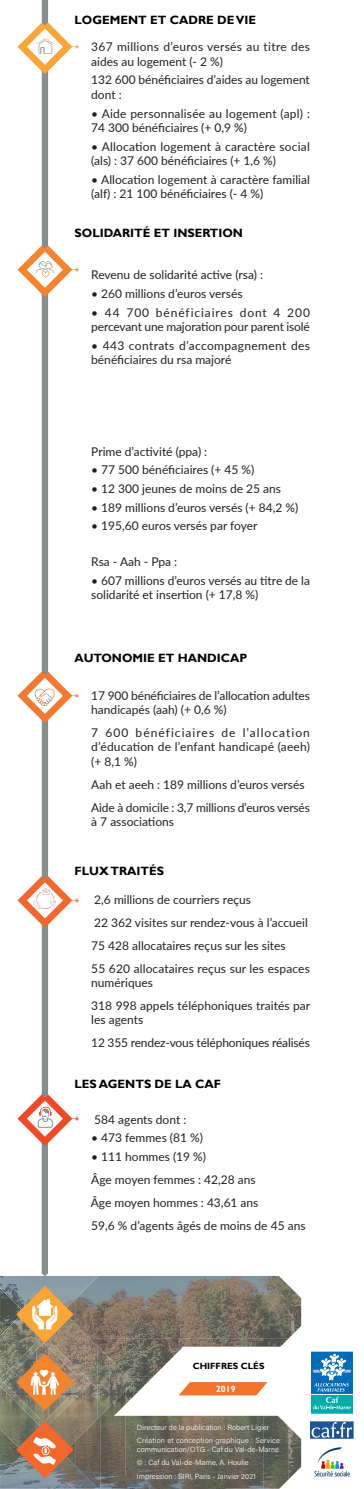
<style>
.page{position:relative;width:364px;height:1489px;background:#fff}
.page>*{position:absolute;margin:0;border:0;box-sizing:border-box;transform-origin:0 0}
.t1{font:12px/14.4px "Lato";color:#231f20}
.t2{font:12px/14.4px "Lato";letter-spacing:.02em;color:#231f20}
.t3{font:700 12px "Gill Sans";color:#000001}
.t4{font:12px/14.4px "Lato";letter-spacing:.025em;color:#231f20}
.t5{font:700 9px "Gill Sans";color:#000001}
.t6{font:700 9px "Gill Sans";color:#fff}
.t7{font:300 7.5px/9px "Acumin Pro";color:#fff}
.s1{color:#fff}
</style>
<div class="page">
<img style="left:85px;top:1276px;width:216px;height:62px">
<img style="left:98px;top:1338px;width:191px;height:12px">
<img style="left:126px;top:1415px;width:125px;height:73px">
<img style="left:113px;top:1406px;width:13px;height:82px">
<img style="left:251px;top:1415px;width:12px;height:73px">
<img style="left:101px;top:1406px;width:12px;height:82px">
<img style="left:263px;top:1415px;width:13px;height:73px">
<img style="left:88px;top:1418px;width:13px;height:70px">
<img style="left:276px;top:1415px;width:13px;height:73px">
<img style="left:85px;top:1431px;width:3px;height:21px">
<img style="left:289px;top:1427px;width:12px;height:52px">
<img style="left:0;top:1311px;width:12px;height:12px">
<img style="left:0;top:1440px;width:12px;height:12px">
<img style="left:0;top:1276px;width:98px;height:35px">
<img style="left:0;top:1452px;width:98px;height:36px">
<img style="left:12px;top:1311px;width:4px;height:141px">
<img style="left:74px;top:1311px;width:11px;height:142px">
<img style="left:0;top:1323px;width:12px;height:117px">
<img style="left:85px;top:1333px;width:13px;height:98px">
<img style="left:97px;top:1345px;width:13px;height:73px">
<img style="left:110px;top:1357px;width:4px;height:49px">
<img style="left:0;top:1334px;width:91px;height:95px">
<svg style="left:114px;top:1346px;width:175px;height:69px"></svg>
<img style="left:314px;top:1447px;width:36px;height:30px">
<svg style="left:310px;top:1421px;width:44px;height:17px"></svg>
<svg style="left:312px;top:1394px;width:40px;height:18px"></svg>
<div style="left:310px;top:1373px;width:44px;height:41px;border:1px solid #fff"></div>
<div style="left:310px;top:1350px;width:43px;height:44px;background:#006bb6"></div>
<div style="left:310px;top:1350px;width:44px;height:44px;border:1px solid #fff"></div>
<svg style="left:313px;top:1353px;width:38px;height:56px"></svg>
<svg style="left:18px;top:0;width:61px;height:1276px"></svg>
<svg style="left:16px;top:1353px;width:58px;height:57px;background:#bf8f65"></svg>
<svg style="left:16px;top:1285px;width:58px;height:57px;background:#c1a479"></svg>
<svg style="left:16px;top:1420px;width:58px;height:58px;background:#b67f62"></svg>
<p class="t3" style="left:75px;top:13px;width:183px">LOGEMENT ET CADRE DE VIE</p>
<p class="t4" style="left:91px;top:39px;width:220px;text-indent:-29px"><span class="s1">•</span> 367 millions d’euros versés au titre des aides au logement (- 2 %)</p>
<p class="t1" style="left:91px;top:72px;width:220px;text-indent:-29px"><span class="s1">•</span> 132 600 bénéficiaires d’aides au logement dont :</p>
<p class="t2" style="left:91px;top:105px;width:220px">• Aide personnalisée au logement (apl) :<br>74 300 bénéficiaires (+ 0,9 %)</p>
<p class="t1" style="left:91px;top:138px;width:220px">• Allocation logement à caractère social (als) : 37 600 bénéficiaires (+ 1,6 %)</p>
<p class="t1" style="left:91px;top:172px;width:220px">• Allocation logement à caractère familial (alf) : 21 100 bénéficiaires (- 4 %)</p>
<p class="t3" style="left:75px;top:225px;width:170px">SOLIDARITÉ ET INSERTION</p>
<p class="t1" style="left:63px;top:267px;width:202px"><span class="s1">•</span> Revenu de solidarité active (rsa) :</p>
<p class="t1" style="left:91px;top:286px;width:153px">• 260 millions d’euros versés</p>
<p class="t1" style="left:91px;top:304px;width:220px">• 44 700 bénéficiaires dont 4 200 percevant une majoration pour parent isolé</p>
<p class="t2" style="left:91px;top:337px;width:220px">• 443 contrats d’accompagnement des bénéficiaires du rsa majoré</p>
<p class="t1" style="left:63px;top:443px;width:146px"><span class="s1">•</span> Prime d’activité (ppa) :</p>
<p class="t1" style="left:91px;top:462px;width:165px">• 77 500 bénéficiaires (+ 45 %)</p>
<p class="t1" style="left:91px;top:481px;width:191px">• 12 300 jeunes de moins de 25 ans</p>
<p class="t1" style="left:91px;top:499px;width:209px">• 189 millions d’euros versés (+ 84,2 %)</p>
<p class="t1" style="left:91px;top:518px;width:178px">• 195,60 euros versés par foyer <span class="s1">•</span></p>
<p class="t1" style="left:91px;top:554px;width:88px">Rsa - Aah - Ppa :</p>
<p class="t1" style="left:91px;top:572px;width:220px">• 607 millions d’euros versés au titre de la solidarité et insertion (+ 17,8 %)</p>
<p class="t3" style="left:75px;top:651px;width:174px">AUTONOMIE ET HANDICAP</p>
<p class="t1" style="left:91px;top:687px;width:220px;text-indent:-29px"><span class="s1">•</span> 17 900 bénéficiaires de l’allocation adultes handicapés (aah) (+ 0,6 %)</p>
<p class="t1" style="left:91px;top:725px;width:220px;text-align:justify;text-indent:-29px"><span class="s1">•</span> 7 600 bénéficiaires de l’allocation d’éducation de l’enfant handicapé (aeeh) (+ 8,1 %)</p>
<p class="t1" style="left:63px;top:776px;width:243px"><span class="s1">•</span> Aah et aeeh : 189 millions d’euros versés</p>
<p class="t1" style="left:91px;top:799px;width:220px;text-indent:-29px"><span class="s1">•</span> Aide à domicile : 3,7 millions d’euros versés à 7 associations</p>
<p class="t3" style="left:75px;top:863px;width:91px">FLUX TRAITÉS</p>
<p class="t1" style="left:63px;top:891px;width:190px"><span class="s1">•</span> 2,6 millions de courriers reçus</p>
<p class="t1" style="left:63px;top:914px;width:247px"><span class="s1">•</span> 22 362 visites sur rendez-vous à l’accueil</p>
<p class="t1" style="left:91px;top:937px;width:196px">75 428 allocataires reçus sur les sites</p>
<p class="t1" style="left:91px;top:960px;width:220px">55 620 allocataires reçus sur les espaces numériques</p>
<p class="t1" style="left:91px;top:997px;width:221px;text-indent:-29px"><span class="s1">•</span> 318 998 appels téléphoniques traités par les agents</p>
<p class="t1" style="left:63px;top:1035px;width:249px"><span class="s1">•</span> 12 355 rendez-vous téléphoniques réalisés</p>
<p class="t3" style="left:75px;top:1076px;width:148px">LES AGENTS DE LA CAF</p>
<p class="t1" style="left:63px;top:1111px;width:125px"><span class="s1">•</span> 584 agents dont :</p>
<p class="t1" style="left:91px;top:1130px;width:113px">• 473 femmes (81 %)</p>
<p class="t1" style="left:91px;top:1148px;width:116px">• 111 hommes (19 %)</p>
<p class="t1" style="left:63px;top:1171px;width:195px"><span class="s1">•</span> Âge moyen femmes : 42,28 ans</p>
<p class="t1" style="left:63px;top:1194px;width:197px"><span class="s1">•</span> Âge moyen hommes : 43,61 ans</p>
<p class="t1" style="left:63px;top:1217px;width:244px"><span class="s1">•</span> 59,6 % d’agents âgés de moins de 45 ans</p>
<p class="t5" style="left:193px;top:1360px;width:73px">CHIFFRES CLÉS</p>
<p class="t6" style="left:216px;top:1383px;width:21px">2019</p>
<p class="t7" style="left:137px;top:1422px;width:134px">Directeur de la publication : Robert Ligier</p>
<p class="t7" style="left:137px;top:1435px;width:145px">Création et conception graphique : Service communication/OTG - Caf du Val-de-Marne</p>
<p class="t7" style="left:137px;top:1457px;width:113px">© : Caf du Val-de-Marne, A. Houlie</p>
<p class="t7" style="left:137px;top:1470px;width:120px">Impression : SIRI, Paris - Janvier 2021</p>
</div>
